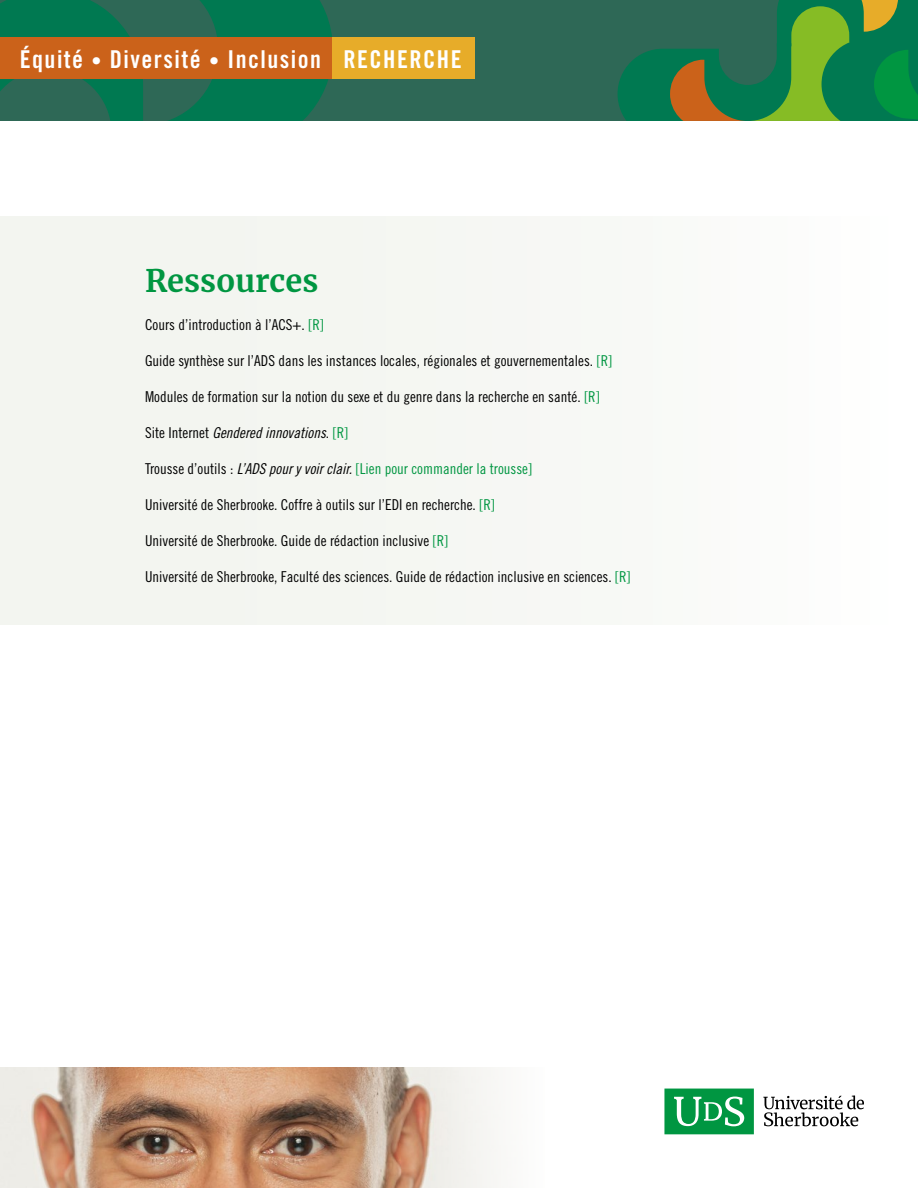
<style>
.page{position:relative;width:918px;height:1188px;background:#fff}
.page>*{position:absolute;margin:0;border:0;box-sizing:border-box;transform-origin:0 0}
.t1{font:700 30.75px "Merriweather";color:#009641}
.t2{font:24.6px "Trade Gothic Bold Cond Twenty";letter-spacing:.06em;color:#fff}
.t3{font:15px "Trade Gothic Cond Eighteen";color:#000}
.t4{font:15px "Trade Gothic Cond Eighteen";color:#009641}
.t5{font:15px "Trade Gothic Cond Eighteen Obl";color:#000}
.s1{font-size:20.1px}
.s2{color:#009641}
.s3{font-family:"Trade Gothic Cond Eighteen"}
.s4{font-family:"Trade Gothic Cond Eighteen";color:#009641}
.s5{color:#000}
.s6{font-family:"Trade Gothic Cond Eighteen Obl";color:#000}
</style>
<div class="page">
<div style="left:0;top:0;width:918px;height:121px;background:#2e6856"></div>
<svg style="left:0;top:0;width:332px;height:121px"></svg>
<svg style="left:618px;top:0;width:300px;height:121px"></svg>
<div style="left:331px;top:37px;width:144px;height:42px;background:#e7ac29"></div>
<div style="left:0;top:37px;width:332px;height:42px;background:#cb621a"></div>
<img style="left:0;top:1067px;width:424px;height:121px">
<div style="left:424px;top:1067px;width:126px;height:121px;background:#f6f6f3"></div>
<svg style="left:763px;top:1095px;width:101px;height:31px"></svg>
<svg style="left:664px;top:1089px;width:90px;height:45px;background:#28a65e"></svg>
<h2 class="t2" style="left:20px;top:44px;width:443px">Équité <span class="s1">•</span> Diversité <span class="s1">•</span> Inclusion RECHERCHE</h2>
<h1 class="t1" style="left:145px;top:259px;width:175px">Ressources</h1>
<p class="t3" style="left:145px;top:316px;width:180px">Cours d’introduction à l’ACS+. <span class="s2">[R]</span></p>
<p class="t3" style="left:145px;top:352px;width:469px">Guide synthèse sur l’ADS dans les instances locales, régionales et gouvernementales. <span class="s2">[R]</span></p>
<p class="t3" style="left:145px;top:388px;width:456px">Modules de formation sur la notion du sexe et du genre dans la recherche en santé. <span class="s2">[R]</span></p>
<p class="t5" style="left:145px;top:424px;width:205px"><span class="s3">Site Internet</span> Gendered innovations<span class="s3">.</span> <span class="s4">[R]</span></p>
<p class="t4" style="left:145px;top:460px;width:389px"><span class="s5">Trousse d’outils :</span> <span class="s6">L’ADS pour y voir clair.</span> [Lien pour commander la trousse]</p>
<p class="t3" style="left:145px;top:496px;width:351px">Université de Sherbrooke. Coffre à outils sur l’EDI en recherche. <span class="s2">[R]</span></p>
<p class="t3" style="left:145px;top:532px;width:305px">Université de Sherbrooke. Guide de rédaction inclusive <span class="s2">[R]</span></p>
<p class="t3" style="left:145px;top:568px;width:487px">Université de Sherbrooke, Faculté des sciences. Guide de rédaction inclusive en sciences. <span class="s2">[R]</span></p>
</div>
